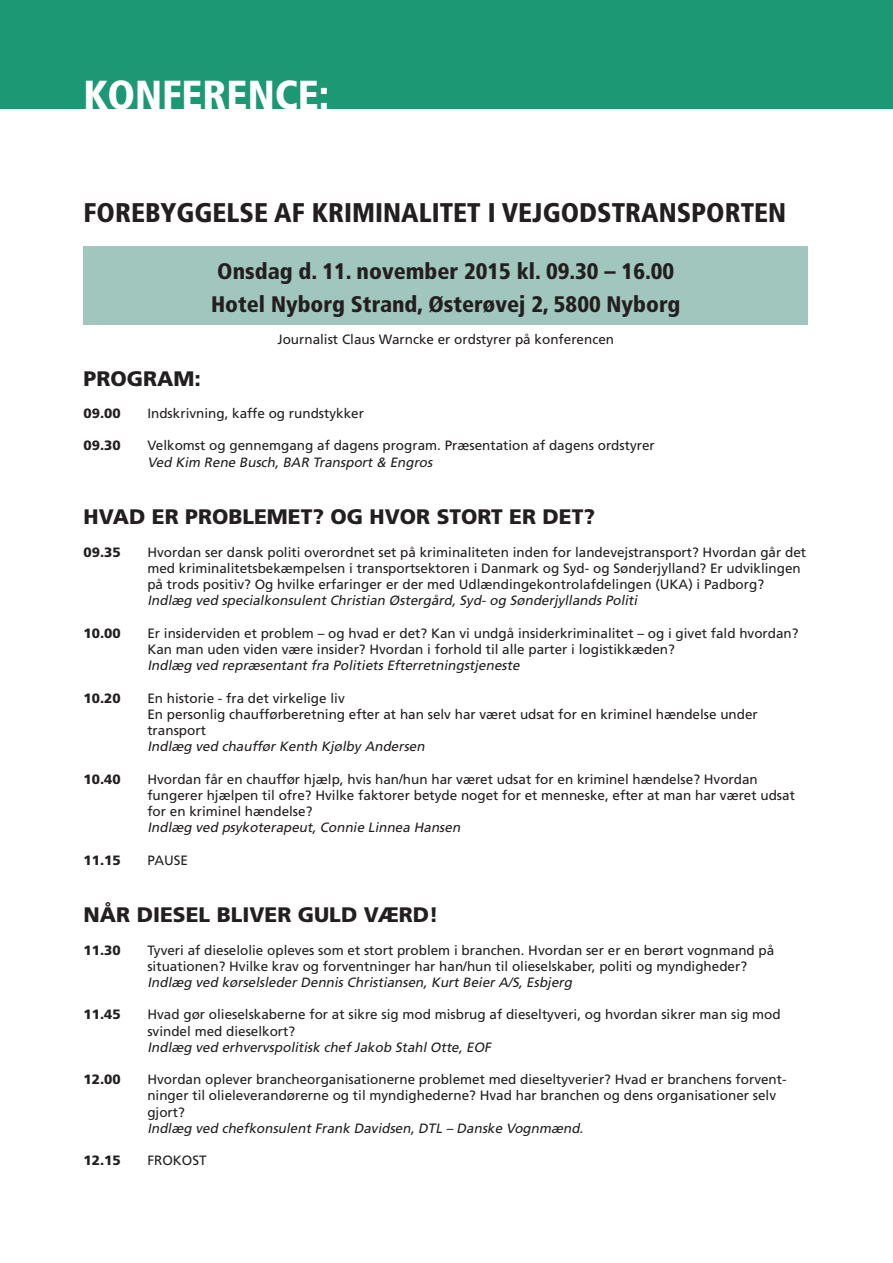
<style>
.page{position:relative;width:893px;height:1263px;background:#fff}
.page>*{position:absolute;margin:0;border:0;box-sizing:border-box;transform-origin:0 0}
.t1{font:900 condensed 40.5px "Frutiger LT Std";color:#fff}
.t2{font:900 condensed 27px "Frutiger LT Std";color:#231f20}
.t3{font:900 condensed 22.5px/33px "Frutiger LT Std";color:#231f20}
.t4{font:900 21px "Frutiger LT Std";color:#231f20}
.t5{font:13.5px/16.2px "Frutiger LT Std";color:#231f20}
.t6{font:italic 13.5px "Frutiger LT Std";color:#231f20}
.t7{font:900 13.5px "Frutiger LT Std";color:#231f20}
</style>
<div class="page">
<div style="left:0;top:0;width:893px;height:108px;background:#1d9874"></div>
<div style="left:84px;top:247px;width:724px;height:78px;background:#a1c6be"></div>
<h1 class="t1" style="left:84px;top:71px;width:247px">KONFERENCE:</h1>
<h2 class="t2" style="left:84px;top:197px;width:704px">FOREBYGGELSE AF KRIMINALITET I VEJGODSTRANSPORTEN</h2>
<h3 class="t3" style="left:211px;top:254px;width:471px">Onsdag d. 11. november 2015 kl. 09.30 – 16.00<br>Hotel Nyborg Strand, Østerøvej 2, 5800 Nyborg</h3>
<p class="t5" style="left:277px;top:332px;width:338px">Journalist Claus Warncke er ordstyrer på konferencen</p>
<h3 class="t4" style="left:84px;top:366px;width:119px">PROGRAM:</h3>
<p class="t7" style="left:84px;top:405px;width:39px">09.00</p>
<p class="t5" style="left:147px;top:405px;width:218px">Indskrivning, kaffe og rundstykker</p>
<p class="t7" style="left:84px;top:438px;width:39px">09.30</p>
<p class="t5" style="left:147px;top:438px;width:509px">Velkomst og gennemgang af dagens program. Præsentation af dagens ordstyrer</p>
<p class="t6" style="left:147px;top:454px;width:289px">Ved Kim Rene Busch, BAR Transport &amp; Engros</p>
<h3 class="t4" style="left:84px;top:504px;width:513px">HVAD ER PROBLEMET? OG HVOR STORT ER DET?</h3>
<p class="t7" style="left:84px;top:544px;width:39px">09.35</p>
<p class="t5" style="left:147px;top:544px;width:660px">Hvordan ser dansk politi overordnet set på kriminaliteten inden for landevejstransport? Hvordan går det med kriminalitetsbekæmpelsen i transportsektoren i Danmark og Syd- og Sønderjylland? Er udviklingen på trods positiv? Og hvilke erfaringer er der med Udlændingekontrolafdelingen (UKA) i Padborg?</p>
<p class="t6" style="left:147px;top:593px;width:494px">Indlæg ved specialkonsulent Christian Østergård, Syd- og Sønderjyllands Politi</p>
<p class="t7" style="left:84px;top:625px;width:39px">10.00</p>
<p class="t5" style="left:147px;top:625px;width:653px">Er insiderviden et problem – og hvad er det? Kan vi undgå insiderkriminalitet – og i givet fald hvordan?<br>Kan man uden viden være insider? Hvordan i forhold til alle parter i logistikkæden?</p>
<p class="t6" style="left:147px;top:657px;width:376px">Indlæg ved repræsentant fra Politiets Efterretningstjeneste</p>
<p class="t7" style="left:84px;top:690px;width:39px">10.20</p>
<p class="t5" style="left:147px;top:690px;width:612px">En historie - fra det virkelige liv<br>En personlig chaufførberetning efter at han selv har været udsat for en kriminel hændelse under transport</p>
<p class="t6" style="left:147px;top:738px;width:282px">Indlæg ved chauffør Kenth Kjølby Andersen</p>
<p class="t7" style="left:84px;top:771px;width:39px">10.40</p>
<p class="t5" style="left:147px;top:771px;width:649px">Hvordan får en chauffør hjælp, hvis han/hun har været udsat for en kriminel hændelse? Hvordan fungerer hjælpen til ofre? Hvilke faktorer betyde noget for et menneske, efter at man har været udsat for en kriminel hændelse?</p>
<p class="t6" style="left:147px;top:819px;width:317px">Indlæg ved psykoterapeut, Connie Linnea Hansen</p>
<p class="t7" style="left:84px;top:852px;width:39px">11.15</p>
<p class="t5" style="left:147px;top:852px;width:42px">PAUSE</p>
<h3 class="t4" style="left:84px;top:902px;width:356px">NÅR DIESEL BLIVER GULD VÆRD!</h3>
<p class="t7" style="left:84px;top:942px;width:39px">11.30</p>
<p class="t5" style="left:147px;top:942px;width:628px">Tyveri af dieselolie opleves som et stort problem i branchen. Hvordan ser er en berørt vognmand på situationen? Hvilke krav og forventninger har han/hun til olieselskaber, politi og myndigheder?</p>
<p class="t6" style="left:147px;top:974px;width:429px">Indlæg ved kørselsleder Dennis Christiansen, Kurt Beier A/S, Esbjerg</p>
<p class="t7" style="left:84px;top:1006px;width:39px">11.45</p>
<p class="t5" style="left:147px;top:1007px;width:635px">Hvad gør olieselskaberne for at sikre sig mod misbrug af dieseltyveri, og hvordan sikrer man sig mod svindel med dieselkort?</p>
<p class="t6" style="left:147px;top:1039px;width:348px">Indlæg ved erhvervspolitisk chef Jakob Stahl Otte, EOF</p>
<p class="t7" style="left:84px;top:1071px;width:39px">12.00</p>
<p class="t5" style="left:147px;top:1071px;width:641px">Hvordan oplever brancheorganisationerne problemet med dieseltyverier? Hvad er branchens forvent&shy;ninger til olieleverandørerne og til myndighederne? Hvad har branchen og dens organisationer selv gjort?</p>
<p class="t6" style="left:147px;top:1120px;width:440px">Indlæg ved chefkonsulent Frank Davidsen, DTL – Danske Vognmænd.</p>
<p class="t7" style="left:84px;top:1152px;width:39px">12.15</p>
<p class="t5" style="left:147px;top:1152px;width:61px">FROKOST</p>
</div>
